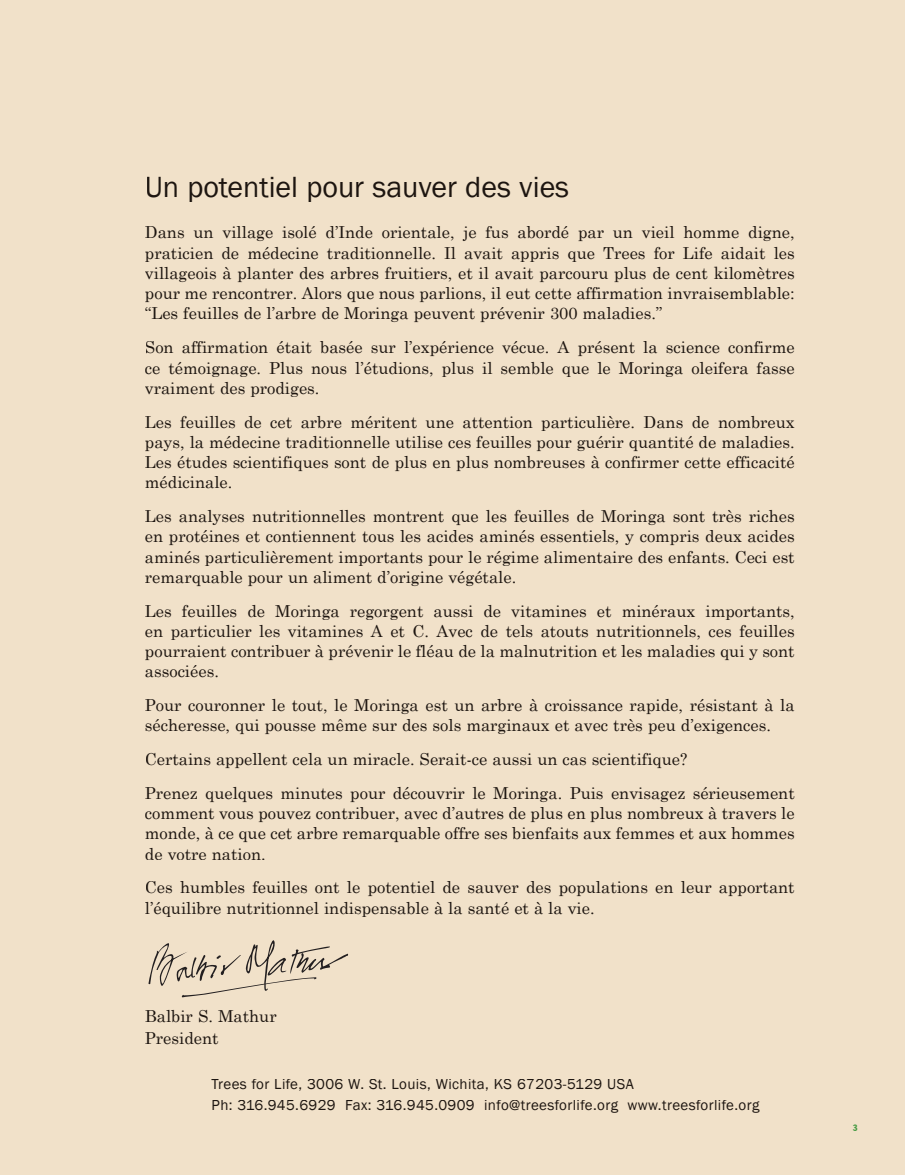
<style>
.page{position:relative;width:905px;height:1175px;background:#fff}
.page>*{position:absolute;margin:0;border:0;box-sizing:border-box;transform-origin:0 0}
.t1{font:30px "Franklin Gothic";color:#1d1510}
.t2{font:16.5px/20.2px "Century Schoolbook";color:#1d1510;text-align:justify}
.t3{font:15px/21px "Franklin Gothic";letter-spacing:.025em;color:#1d1510}
.t4{font:condensed 9.75px "Franklin Gothic";color:#459a42}
</style>
<div class="page">
<div style="left:0;top:0;width:904px;height:1174px;background:#f1e1c9"></div>
<svg style="left:148px;top:940px;width:200px;height:57px"></svg>
<h1 class="t1" style="left:145px;top:168px;width:426px">Un potentiel pour sauver des vies</h1>
<p class="t2" style="left:145px;top:222px;width:651px">Dans un village isolé d’Inde orientale, je fus abordé par un vieil homme digne, praticien de médecine traditionnelle. Il avait appris que Trees for Life aidait les villageois à planter des arbres fruitiers, et il avait parcouru plus de cent kilomètres pour me rencontrer. Alors que nous parlions, il eut cette affirmation invraisemblable: “Les feuilles de l’arbre de Moringa peuvent prévenir 300 maladies.”</p>
<p class="t2" style="left:145px;top:337px;width:651px">Son affirmation était basée sur l’expérience vécue. A présent la science confirme ce témoignage. Plus nous l’étudions, plus il semble que le Moringa oleifera fasse vraiment des prodiges.</p>
<p class="t2" style="left:145px;top:411px;width:651px">Les feuilles de cet arbre méritent une attention particulière. Dans de nombreux pays, la médecine traditionnelle utilise ces feuilles pour guérir quantité de maladies.<br>Les études scientifiques sont de plus en plus nombreuses à confirmer cette efficacité médicinale.</p>
<p class="t2" style="left:145px;top:505px;width:651px">Les analyses nutritionnelles montrent que les feuilles de Moringa sont très riches en protéines et contiennent tous les acides aminés essentiels, y compris deux acides aminés particulièrement importants pour le régime alimentaire des enfants. Ceci est remarquable pour un aliment d’origine végétale.</p>
<p class="t2" style="left:145px;top:600px;width:651px">Les feuilles de Moringa regorgent aussi de vitamines et minéraux importants, en particulier les vitamines A et C. Avec de tels atouts nutritionnels, ces feuilles pourraient contribuer à prévenir le fléau de la malnutrition et les maladies qui y sont associées.</p>
<p class="t2" style="left:145px;top:694px;width:651px">Pour couronner le tout, le Moringa est un arbre à croissance rapide, résistant à la sécheresse, qui pousse même sur des sols marginaux et avec très peu d’exigences.</p>
<p class="t2" style="left:145px;top:742px;width:651px;line-height:33.8px">Certains appellent cela un miracle. Serait-ce aussi un cas scientifique?<br>Prenez quelques minutes pour découvrir le Moringa. Puis envisagez sérieusement</p>
<p class="t2" style="left:145px;top:802px;width:651px">comment vous pouvez contribuer, avec d’autres de plus en plus nombreux à travers le monde, à ce que cet arbre remarquable offre ses bienfaits aux femmes et aux hommes de votre nation.</p>
<p class="t2" style="left:145px;top:877px;width:651px">Ces humbles feuilles ont le potentiel de sauver des populations en leur apportant l’équilibre nutritionnel indispensable à la santé et à la vie.</p>
<p class="t2" style="left:145px;top:1004px;width:133px;line-height:22.4px">Balbir S. Mathur<br>President</p>
<p class="t3" style="left:211px;top:1074px;width:549px">Trees for Life, 3006 W. St. Louis, Wichita, KS 67203-5129 USA<br>Ph: 316.945.6929 Fax: 316.945.0909 info@treesforlife.org www.treesforlife.org</p>
<p class="t4" style="left:852px;top:1122px;width:6px">3</p>
</div>
